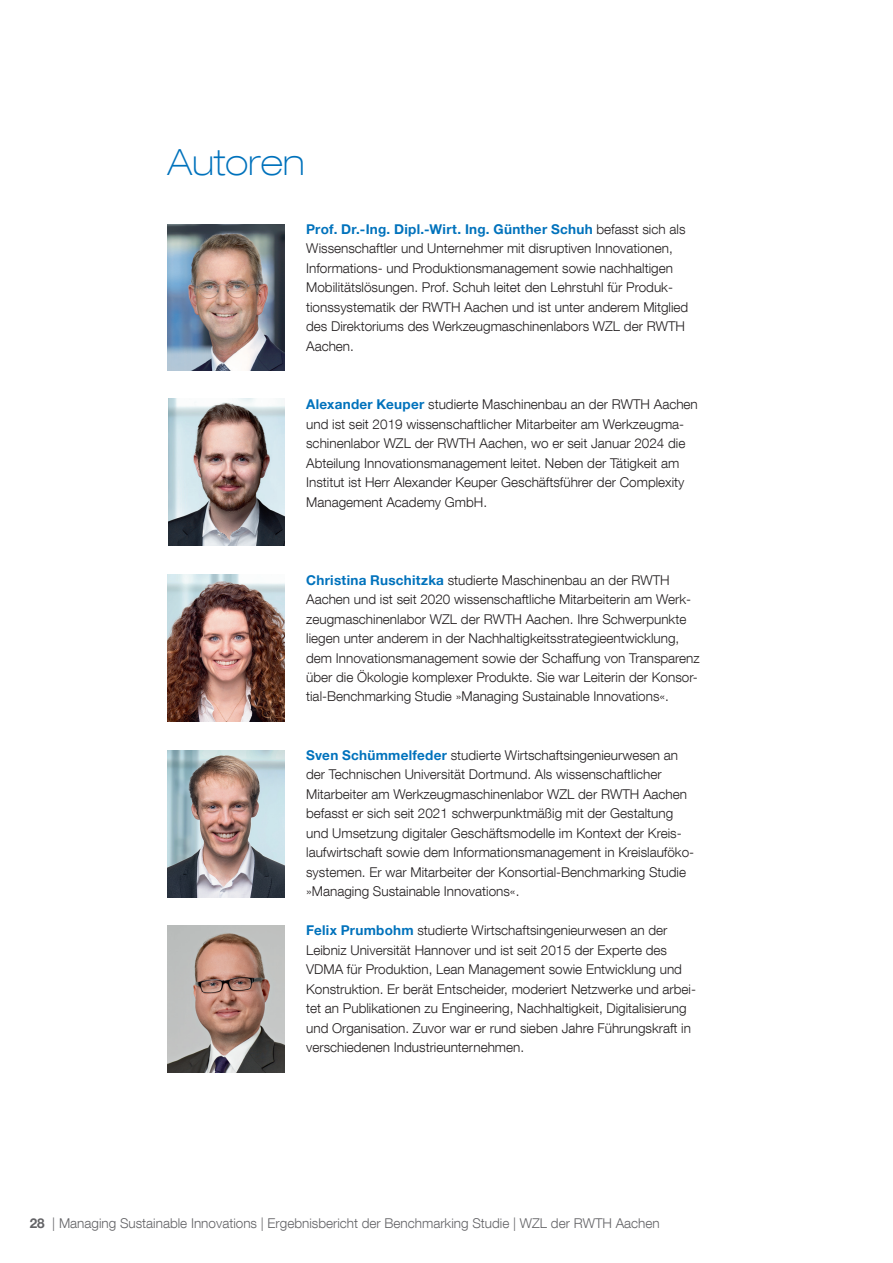
<style>
.page{position:relative;width:893px;height:1263px;background:#fff}
.page>*{position:absolute;margin:0;border:0;box-sizing:border-box;transform-origin:0 0}
.t1{font:100 expanded 36px "Helvetica Neue LT Com";color:#0072bc}
.t2{font:300 13.5px/19.5px "Helvetica Neue LT Com";color:#231f20}
.t3{font:300 13.5px "Helvetica Neue LT Com";color:#636366}
.t4{font:700 13.5px "Helvetica Neue LT Pro";letter-spacing:.02em;color:#0072bc}
.s1{font-family:"Helvetica Neue LT Com";font-weight:300;color:#231f20}
.s2{font-family:"Helvetica Neue LT Pro";font-weight:700;color:#0072bc}
.s3{font-family:"Helvetica Neue LT Pro";font-weight:700}
</style>
<div class="page">
<img style="left:168px;top:225px;width:117px;height:146px">
<img style="left:168px;top:926px;width:117px;height:146px">
<img style="left:168px;top:399px;width:117px;height:146px">
<img style="left:168px;top:750px;width:117px;height:147px">
<img style="left:168px;top:575px;width:117px;height:146px">
<h1 class="t1" style="left:168px;top:140px;width:139px">Autoren</h1>
<p class="t4" style="left:306px;top:220px;width:381px">Prof. Dr.-Ing. Dipl.-Wirt. Ing. Günther Schuh <span class="s1">befasst sich als</span></p>
<p class="t2" style="left:306px;top:238px;width:384px">Wissenschaftler und Unternehmer mit disruptiven Innovationen, Informations- und Produktionsmanagement sowie nachhaltigen Mobilitätslösungen. Prof. Schuh leitet den Lehrstuhl für Produk&shy;tionssystematik der RWTH Aachen und ist unter anderem Mitglied des Direktoriums des Werkzeugmaschinenlabors WZL der RWTH Aachen.</p>
<p class="t2" style="left:306px;top:394px;width:393px"><span class="s2">Alexander Keuper</span> studierte Maschinenbau an der RWTH Aachen und ist seit 2019 wissenschaftlicher Mitarbeiter am Werkzeugma&shy;schinenlabor WZL der RWTH Aachen, wo er seit Januar 2024 die Abteilung Innovationsmanagement leitet. Neben der Tätigkeit am Institut ist Herr Alexander Keuper Geschäftsführer der Complexity Management Academy GmbH.</p>
<p class="t2" style="left:306px;top:570px;width:395px"><span class="s2">Christina Ruschitzka</span> studierte Maschinenbau an der RWTH Aachen und ist seit 2020 wissenschaftliche Mitarbeiterin am Werk&shy;zeugmaschinenlabor WZL der RWTH Aachen. Ihre Schwerpunkte liegen unter anderem in der Nachhaltigkeitsstrategieentwicklung, dem Innovationsmanagement sowie der Schaffung von Transparenz über die Ökologie komplexer Produkte. Sie war Leiterin der Konsor&shy;tial-Benchmarking Studie »Managing Sustainable Innovations«.</p>
<p class="t2" style="left:306px;top:745px;width:390px"><span class="s2">Sven Schümmelfeder</span> studierte Wirtschaftsingenieurwesen an der Technischen Universität Dortmund. Als wissenschaftlicher Mitarbeiter am Werkzeugmaschinenlabor WZL der RWTH Aachen befasst er sich seit 2021 schwerpunktmäßig mit der Gestaltung und Umsetzung digitaler Geschäftsmodelle im Kontext der Kreis&shy;laufwirtschaft sowie dem Informationsmanagement in Kreislauföko&shy;systemen. Er war Mitarbeiter der Konsortial-Benchmarking Studie »Managing Sustainable Innovations«.</p>
<p class="t2" style="left:306px;top:921px;width:391px"><span class="s2">Felix Prumbohm</span> studierte Wirtschaftsingenieurwesen an der Leibniz Universität Hannover und ist seit 2015 der Experte des VDMA für Produktion, Lean Management sowie Entwicklung und Konstruktion. Er berät Entscheider, moderiert Netzwerke und arbei&shy;tet an Publikationen zu Engineering, Nachhaltigkeit, Digitalisierung und Organisation. Zuvor war er rund sieben Jahre Führungskraft in verschiedenen Industrieunternehmen.</p>
<p class="t3" style="left:30px;top:1215px;width:631px"><span class="s3">28</span> | Managing Sustainable Innovations | Ergebnisbericht der Benchmarking Studie | WZL der RWTH Aachen</p>
</div>
